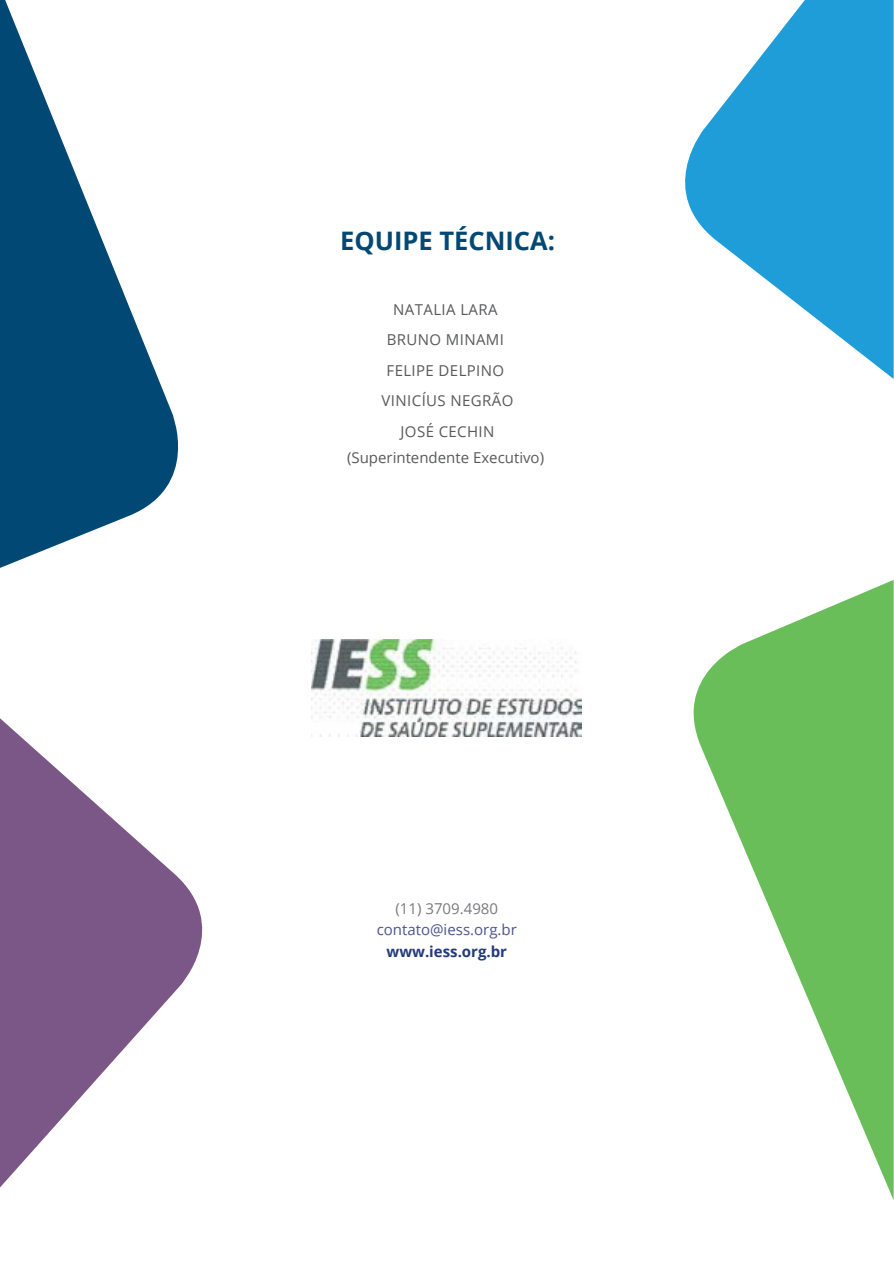
<style>
.page{position:relative;width:894px;height:1264px;background:#fff}
.page>*{position:absolute;margin:0;border:0;box-sizing:border-box;transform-origin:0 0}
.t1{font:700 25.5px "Open Sans";color:#024874}
.t2{font:15px "Open Sans";letter-spacing:.025em;color:#58595b}
.t3{font:15px/21.3px "Open Sans";color:#4b548b;text-align:center}
.t4{font:15px "Open Sans";color:#58595b}
.s1{color:#797a7d}
.s2{font-weight:700;color:#233a7a}
</style>
<div class="page">
<svg style="left:0;top:0;width:178px;height:568px;fill:#024874"></svg>
<img style="left:311px;top:639px;width:270px;height:98px">
<svg style="left:0;top:718px;width:202px;height:469px;fill:#7b5787"></svg>
<svg style="left:685px;top:0;width:208px;height:379px;fill:#1e9dd8"></svg>
<svg style="left:693px;top:580px;width:200px;height:619px;fill:#69be5a"></svg>
<p class="t1" style="left:340px;top:223px;width:216px">EQUIPE TÉCNICA:</p>
<p class="t2" style="left:393px;top:299px;width:106px">NATALIA LARA</p>
<p class="t2" style="left:386px;top:329px;width:119px">BRUNO MINAMI</p>
<p class="t2" style="left:386px;top:360px;width:119px">FELIPE DELPINO</p>
<p class="t2" style="left:381px;top:390px;width:133px">VINICÍUS NEGRÃO</p>
<p class="t2" style="left:400px;top:420px;width:95px">JOSÉ CECHIN</p>
<p class="t4" style="left:347px;top:446px;width:198px">(Superintendente Executivo)</p>
<p class="t3" style="left:376px;top:897px;width:142px"><span class="s1">(11) 3709.4980 </span>contato@iess.org.br <span class="s2">www.iess.org.br</span></p>
</div>
